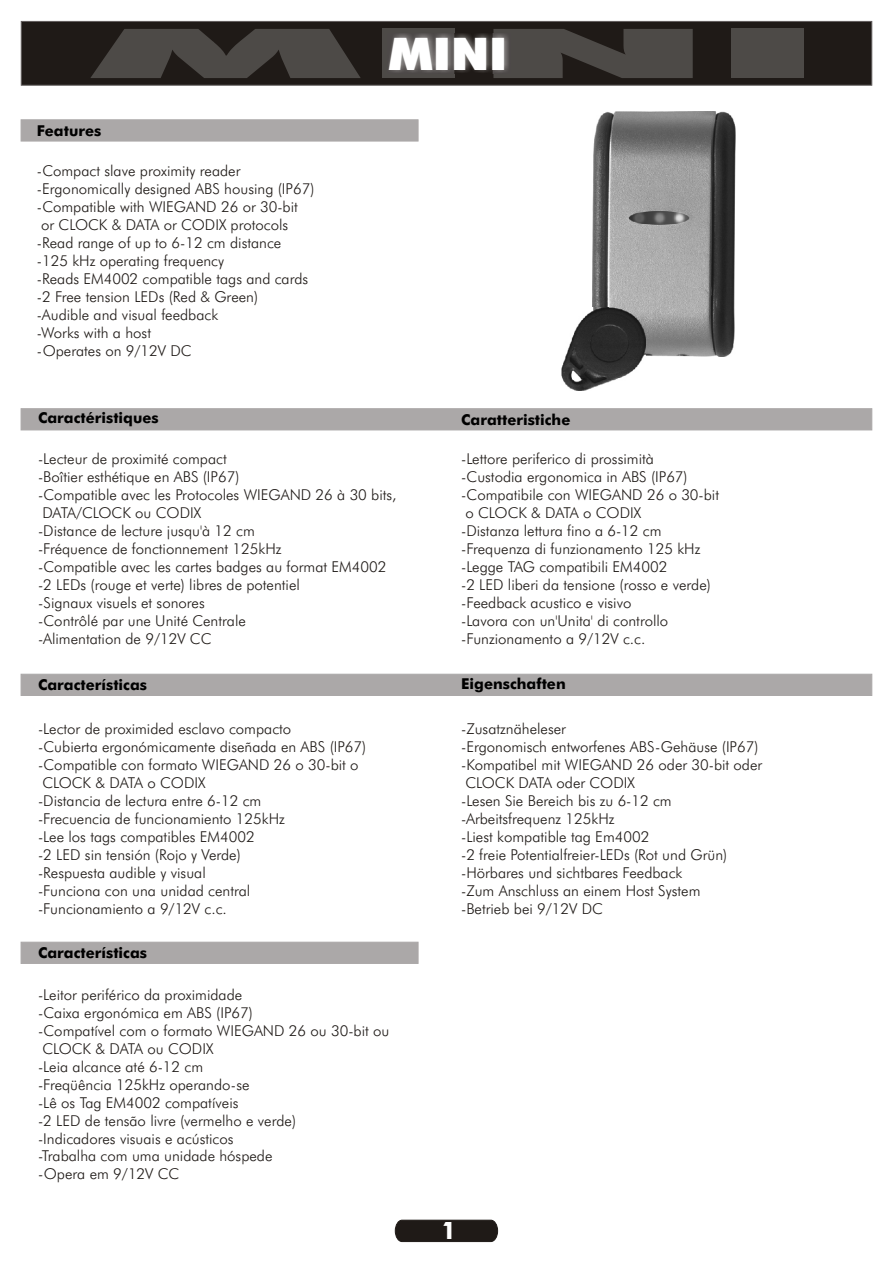
<style>
.page{position:relative;width:894px;height:1263px;background:#fff}
.page>*{position:absolute;margin:0;border:0;box-sizing:border-box;transform-origin:0 0}
.t1{font:68.7px "Futura X Blk BT";color:#4d4a47;scale:4.06 1}
.t2{font:45px "Futura X Blk BT";color:#fff}
.t3{font:700 24px "Futura Md BT";color:#fff}
.t4{font:15px/18px "Futura Lt BT";color:#1f1a17}
.t5{font:700 15px "Futura Md BT";color:#000}
.s1{font-size:68.7px;color:#4d4a47}
</style>
<div class="page">
<div style="left:21px;top:942px;width:397px;height:22px;background:#aba8a8"></div>
<div style="left:21px;top:120px;width:397px;height:21px;background:#aba8a8"></div>
<div style="left:21px;top:674px;width:851px;height:22px;background:#aba8a8"></div>
<div style="left:21px;top:409px;width:851px;height:21px;background:#aba8a8"></div>
<svg style="left:395px;top:1220px;width:103px;height:22px"></svg>
<div style="left:21px;top:21px;width:851px;height:64px;background:#1f1a17;border:1px solid #615c5c"></div>
<img style="left:593px;top:112px;width:143px;height:244px">
<img style="left:561px;top:307px;width:84px;height:84px">
<img style="left:387px;top:33px;width:124px;height:41px">
<h1 class="t1" style="left:90px;top:26px;width:69px">M</h1>
<h2 class="t2" style="left:362px;top:35px;width:463px"><span class="s1">I</span>MINI<span class="s1">NI</span></h2>
<p class="t5" style="left:37px;top:124px;width:66px">Features</p>
<p class="t4" style="left:37px;top:163px;width:279px">-Compact slave proximity reader -Ergonomically designed ABS housing (IP67) -Compatible with WIEGAND 26 or 30-bit or CLOCK &amp; DATA or CODIX protocols -Read range of up to 6-12 cm distance -125 kHz operating frequency<br>-Reads EM4002 compatible tags and cards -2 Free tension LEDs (Red &amp; Green)<br>-Audible and visual feedback<br>-Works with a host<br>-Operates on 9/12V DC</p>
<p class="t5" style="left:38px;top:411px;width:122px">Caractéristiques</p>
<p class="t4" style="left:38px;top:451px;width:360px">-Lecteur de proximité compact<br>-Boîtier esthétique en ABS (IP67)<br>-Compatible avec les Protocoles WIEGAND 26 à 30 bits, DATA/CLOCK ou CODIX<br>-Distance de lecture jusqu'à 12 cm<br>-Fréquence de fonctionnement 125kHz<br>-Compatible avec les cartes badges au format EM4002 -2 LEDs (rouge et verte) libres de potentiel<br>-Signaux visuels et sonores<br>-Contrôlé par une Unité Centrale<br>-Alimentation de 9/12V CC</p>
<p class="t5" style="left:38px;top:679px;width:111px">Características</p>
<p class="t4" style="left:38px;top:721px;width:330px">-Lector de proximided esclavo compacto<br>-Cubierta ergonómicamente diseñada en ABS (IP67) -Compatible con formato WIEGAND 26 o 30-bit o CLOCK &amp; DATA o CODIX<br>-Distancia de lectura entre 6-12 cm<br>-Frecuencia de funcionamiento 125kHz<br>-Lee los tags compatibles EM4002<br>-2 LED sin tensión (Rojo y Verde)<br>-Respuesta audible y visual<br>-Funciona con una unidad central<br>-Funcionamiento a 9/12V c.c.</p>
<p class="t5" style="left:38px;top:947px;width:111px">Características</p>
<p class="t4" style="left:38px;top:987px;width:353px">-Leitor periférico da proximidade<br>-Caixa ergonómica em ABS (IP67)<br>-Compatível com o formato WIEGAND 26 ou 30-bit ou<br>CLOCK &amp; DATA ou CODIX<br>-Leia alcance até 6-12 cm<br>-Freqüência 125kHz operando-se<br>-Lê os Tag EM4002 compatíveis<br>-2 LED de tensão livre (vermelho e verde)<br>-Indicadores visuais e acústicos<br>-Trabalha com uma unidade hóspede<br>-Opera em 9/12V CC</p>
<p class="t5" style="left:461px;top:413px;width:111px">Caratteristiche</p>
<p class="t4" style="left:461px;top:451px;width:259px">-Lettore periferico di prossimità -Custodia ergonomica in ABS (IP67) -Compatibile con WIEGAND 26 o 30-bit o CLOCK &amp; DATA o CODIX<br>-Distanza lettura fino a 6-12 cm -Frequenza di funzionamento 125 kHz -Legge TAG compatibili EM4002<br>-2 LED liberi da tensione (rosso e verde) -Feedback acustico e visivo<br>-Lavora con un'Unita' di controllo -Funzionamento a 9/12V c.c.</p>
<p class="t5" style="left:461px;top:677px;width:106px">Eigenschaften</p>
<p class="t4" style="left:461px;top:721px;width:303px">-Zusatznäheleser<br>-Ergonomisch entworfenes ABS-Gehäuse (IP67) -Kompatibel mit WIEGAND 26 oder 30-bit oder<br>CLOCK DATA oder CODIX<br>-Lesen Sie Bereich bis zu 6-12 cm -Arbeitsfrequenz 125kHz<br>-Liest kompatible tag Em4002<br>-2 freie Potentialfreier-LEDs (Rot und Grün) -Hörbares und sichtbares Feedback<br>-Zum Anschluss an einem Host System<br>-Betrieb bei 9/12V DC</p>
<h3 class="t3" style="left:441px;top:1221px;width:16px">1</h3>
</div>
